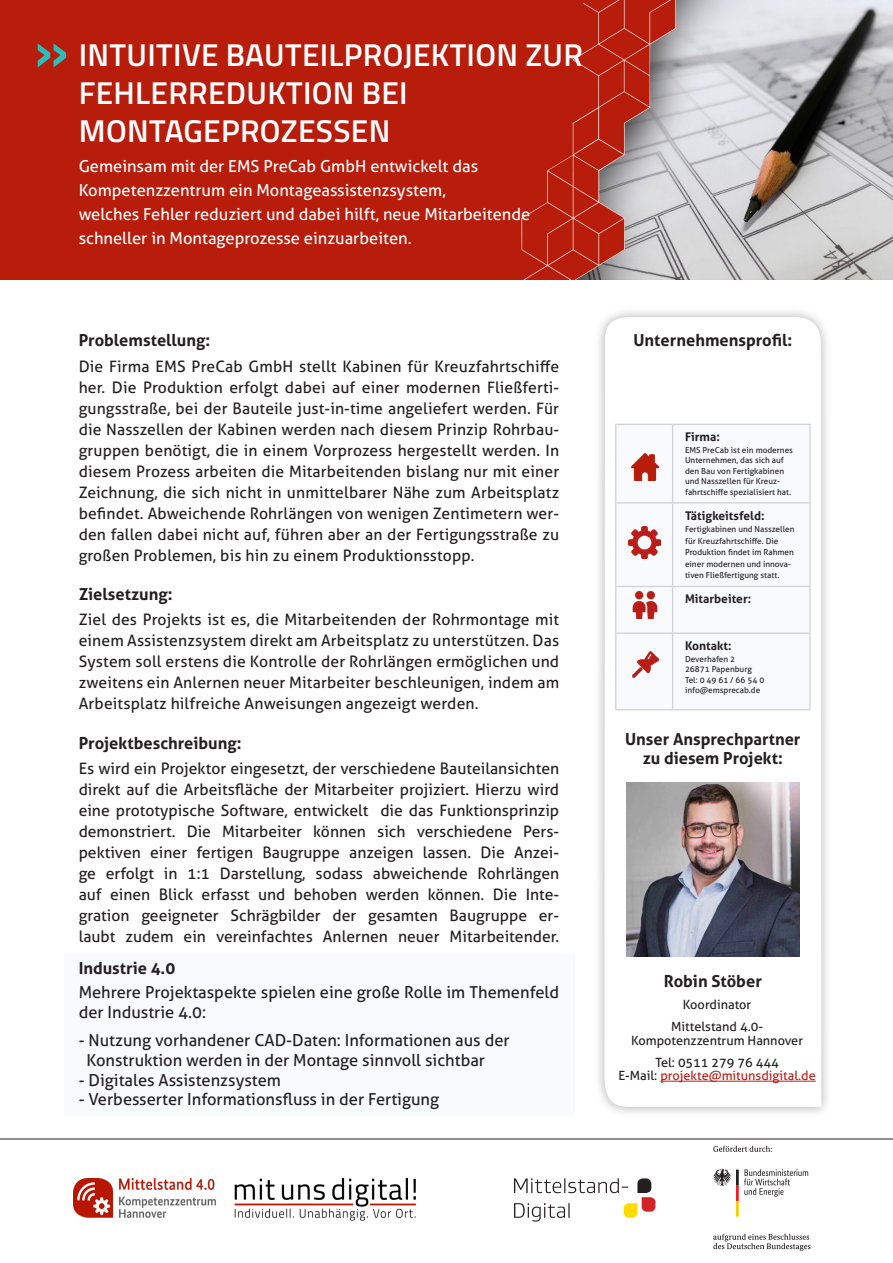
<style>
.page{position:relative;width:893px;height:1263px;background:#fff}
.page>*{position:absolute;margin:0;border:0;box-sizing:border-box;transform-origin:0 0}
.Überschrift_Header{font:600 31.65px/38px "Titillium";letter-spacing:.01em;color:#fff}
.Fließtext_Header{font:16.5px/24px "Aller";color:#fff}
.Aufzählung_Fließtext{font:16.5px/19.8px "Aller";color:#231f20}
.Überschriften_Infoka{font:700 16.5px/19.8px "Aller";color:#231f20;text-align:center}
.Fließtext{font:16.5px/19.8px "Aller";color:#231f20}
.Zwischen_Überschrift{font:700 16.5px "Aller";color:#231f20}
.Fließtext-2{font:700 16.5px "Aller";color:#231f20}
.Fließtext-3{font:15.75px/21px "Aller";letter-spacing:.01em;color:#231f20;text-align:justify}
.Daten_Ansprechpartne{font:12.75px/13.5px "Aller";color:#231f20;text-align:center}
.Daten_Ansprechpartne-2{font:12.75px/13.5px "Aller";color:#bb2018;text-align:center}
.Tabellen_Überschrift{font:700 12px "Aller";color:#231f20}
.Tabelle_Fließtext{font:700 12px "Aller";color:#231f20}
.Tabelle_Fließtext-2{font:8.25px/10.5px "Aller";color:#231f20}
.s1{color:#231f20}
</style>
<div class="page">
<img style="left:73px;top:1178px;width:343px;height:42px">
<svg style="left:713px;top:1146px;width:59px;height:6px"></svg>
<svg style="left:713px;top:1234px;width:97px;height:17px"></svg>
<svg style="left:713px;top:1169px;width:95px;height:47px"></svg>
<svg style="left:514px;top:1178px;width:141px;height:43px"></svg>
<div style="left:65px;top:955px;width:510px;height:161px;background:#f9fafc"></div>
<img style="left:0;top:0;width:893px;height:279px">
<svg style="left:38px;top:43px;width:28px;height:25px"></svg>
<hr style="left:0;top:1138px;width:893px;height:1px;background:#231f20">
<div style="left:594px;top:307px;width:238px;height:810px;background:#231f20;opacity:.35"></div>
<svg style="left:604px;top:317px;width:217px;height:790px"></svg>
<img style="left:626px;top:783px;width:174px;height:173px">
<hr style="left:660px;top:1081px;width:156px;height:1px;background:#bb2018">
<svg style="left:616px;top:425px;width:193px;height:284px"></svg>
<hr style="left:615px;top:502px;width:58px;height:1px;background:#d1d2d4">
<hr style="left:673px;top:502px;width:138px;height:1px;background:#d1d2d4">
<hr style="left:615px;top:586px;width:58px;height:1px;background:#d1d2d4">
<hr style="left:673px;top:586px;width:138px;height:1px;background:#d1d2d4">
<hr style="left:615px;top:633px;width:58px;height:1px;background:#d1d2d4">
<hr style="left:673px;top:633px;width:138px;height:1px;background:#d1d2d4">
<hr style="left:615px;top:709px;width:58px;height:1px;background:#d1d2d4">
<hr style="left:673px;top:709px;width:138px;height:1px;background:#d1d2d4">
<hr style="left:615px;top:424px;width:58px;height:1px;background:#d1d2d4">
<hr style="left:615px;top:425px;width:1px;height:77px;background:#d1d2d4">
<hr style="left:673px;top:424px;width:138px;height:1px;background:#d1d2d4">
<hr style="left:672px;top:425px;width:1px;height:77px;background:#d1d2d4">
<hr style="left:809px;top:425px;width:2px;height:77px;background:#d1d2d4">
<hr style="left:615px;top:503px;width:1px;height:83px;background:#d1d2d4">
<hr style="left:672px;top:503px;width:1px;height:83px;background:#d1d2d4">
<hr style="left:809px;top:503px;width:2px;height:83px;background:#d1d2d4">
<hr style="left:615px;top:587px;width:1px;height:46px;background:#d1d2d4">
<hr style="left:672px;top:587px;width:1px;height:46px;background:#d1d2d4">
<hr style="left:809px;top:587px;width:2px;height:46px;background:#d1d2d4">
<hr style="left:615px;top:634px;width:1px;height:75px;background:#d1d2d4">
<hr style="left:672px;top:634px;width:1px;height:75px;background:#d1d2d4">
<hr style="left:809px;top:634px;width:2px;height:75px;background:#d1d2d4">
<img style="left:631px;top:453px;width:27px;height:27px">
<img style="left:631px;top:591px;width:27px;height:27px">
<img style="left:629px;top:526px;width:32px;height:32px">
<img style="left:632px;top:651px;width:27px;height:27px">
<p class="Überschrift_Header" style="left:79px;top:35px;width:506px">INTUITIVE BAUTEILPROJEKTION ZUR<br>FEHLERREDUKTION BEI<br>MONTAGEPROZESSEN</p>
<p class="Fließtext_Header" style="left:79px;top:154px;width:453px">Gemeinsam mit der EMS PreCab GmbH entwickelt das Kompetenzzentrum ein Montageassistenzsystem,<br>welches Fehler reduziert und dabei hilft, neue Mitarbeitende schneller in Montageprozesse einzuarbeiten.</p>
<p class="Überschriften_Infoka" style="left:79px;top:330px;width:133px">Problemstellung:</p>
<p class="Fließtext-3" style="left:79px;top:355px;width:482px">Die Firma EMS PreCab GmbH stellt Kabinen für Kreuzfahrtschiffe her. Die Produktion erfolgt dabei auf einer modernen Fließferti&shy;gungsstraße, bei der Bauteile just-in-time angeliefert werden. Für die Nasszellen der Kabinen werden nach diesem Prinzip Rohrbau&shy;gruppen benötigt, die in einem Vorprozess hergestellt werden. In diesem Prozess arbeiten die Mitarbeitenden bislang nur mit einer Zeichnung, die sich nicht in unmittelbarer Nähe zum Arbeitsplatz befindet. Abweichende Rohrlängen von wenigen Zentimetern wer&shy;den fallen dabei nicht auf, führen aber an der Fertigungsstraße zu großen Problemen, bis hin zu einem Produktionsstopp.</p>
<p class="Zwischen_Überschrift" style="left:79px;top:584px;width:95px">Zielsetzung:</p>
<p class="Fließtext-3" style="left:79px;top:609px;width:482px">Ziel des Projekts ist es, die Mitarbeitenden der Rohrmontage mit einem Assistenzsystem direkt am Arbeitsplatz zu unterstützen. Das System soll erstens die Kontrolle der Rohrlängen ermöglichen und zweitens ein Anlernen neuer Mitarbeiter beschleunigen, indem am Arbeitsplatz hilfreiche Anweisungen angezeigt werden.</p>
<p class="Zwischen_Überschrift" style="left:79px;top:733px;width:164px">Projektbeschreibung:</p>
<p class="Fließtext-3" style="left:79px;top:758px;width:482px">Es wird ein Projektor eingesetzt, der verschiedene Bauteilansichten direkt auf die Arbeitsfläche der Mitarbeiter projiziert. Hierzu wird eine prototypische Software, entwickelt die das Funktionsprinzip demonstriert. Die Mitarbeiter können sich verschiedene Pers&shy;pektiven einer fertigen Baugruppe anzeigen lassen. Die Anzei&shy;ge erfolgt in 1:1 Darstellung, sodass abweichende Rohrlängen auf einen Blick erfasst und behoben werden können. Die Inte&shy;gration geeigneter Schrägbilder der gesamten Baugruppe er&shy;laubt zudem ein vereinfachtes Anlernen neuer Mitarbeitender.</p>
<p class="Fließtext-2" style="left:79px;top:958px;width:98px">Industrie 4.0</p>
<p class="Fließtext" style="left:79px;top:982px;width:482px">Mehrere Projektaspekte spielen eine große Rolle im Themenfeld der Industrie 4.0:</p>
<p class="Aufzählung_Fließtext" style="left:86px;top:1030px;width:425px;text-indent:-8px">- Nutzung vorhandener CAD-Daten: Informationen aus der<br>Konstruktion werden in der Montage sinnvoll sichtbar</p>
<p class="Aufzählung_Fließtext" style="left:79px;top:1070px;width:204px">- Digitales Assistenzsystem</p>
<p class="Aufzählung_Fließtext" style="left:79px;top:1089px;width:362px">- Verbesserter Informationsfluss in der Fertigung</p>
<p class="Überschriften_Infoka" style="left:633px;top:330px;width:160px">Unternehmensprofil:</p>
<p class="Tabellen_Überschrift" style="left:685px;top:430px;width:36px">Firma:</p>
<p class="Tabelle_Fließtext-2" style="left:685px;top:444px;width:110px">EMS PreCab ist ein modernes<br>Unternehmen, das sich auf den Bau von Fertigkabinen und Nasszellen für Kreuz&shy;fahrtschiffe spezialisiert hat.</p>
<p class="Tabellen_Überschrift" style="left:685px;top:508px;width:81px">Tätigkeitsfeld:</p>
<p class="Tabelle_Fließtext-2" style="left:685px;top:523px;width:111px;line-height:11.6px">Fertigkabinen und Nasszellen für Kreuzfahrtschiffe. Die<br>Produktion findet im Rahmen einer modernen und innova&shy;tiven Fließfertigung statt.</p>
<p class="Tabellen_Überschrift" style="left:685px;top:592px;width:68px">Mitarbeiter:</p>
<p class="Tabelle_Fließtext" style="left:685px;top:639px;width:48px">Kontakt:</p>
<p class="Tabelle_Fließtext-2" style="left:685px;top:653px;width:81px">Deverhafen 2<br>26871 Papenburg<br>Tel: 0 49 61 / 66 54 0 info@emsprecab.de</p>
<p class="Überschriften_Infoka" style="left:625px;top:729px;width:177px">Unser Ansprechpartner zu diesem Projekt:</p>
<p class="Überschriften_Infoka" style="left:664px;top:971px;width:100px">Robin Stöber</p>
<p class="Daten_Ansprechpartne" style="left:683px;top:998px;width:70px">Koordinator</p>
<p class="Daten_Ansprechpartne" style="left:631px;top:1020px;width:174px">Mittelstand 4.0-<br>Kompotenzzentrum Hannover</p>
<p class="Daten_Ansprechpartne-2" style="left:618px;top:1055px;width:199px"><span class="s1">Tel: 0511 279 76 444<br>E-Mail:</span> projekte@mitunsdigital.de</p>
</div>
